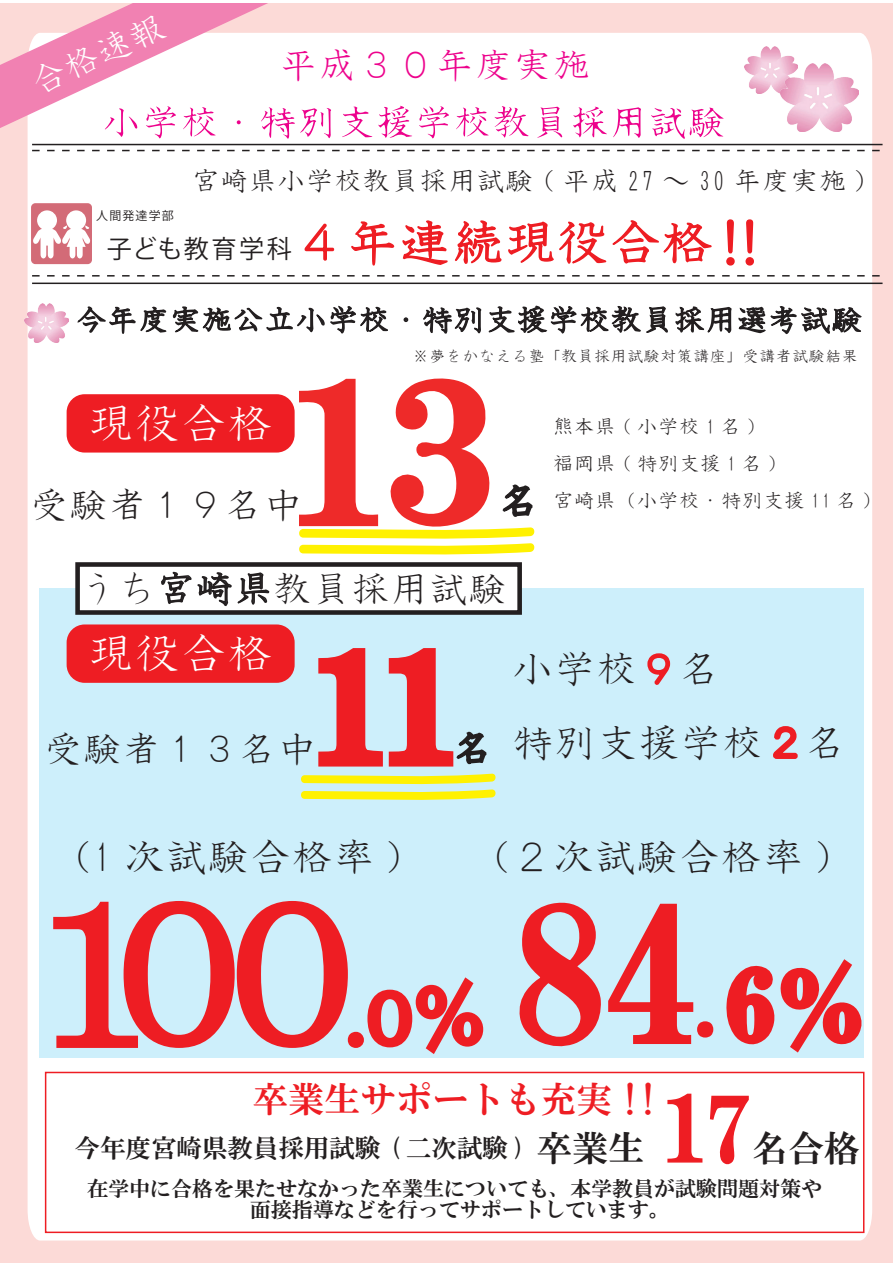
<style>
.page{position:relative;width:893px;height:1263px;background:#fff}
.page>*{position:absolute;margin:0;border:0;box-sizing:border-box;transform-origin:0 0}
.t1{font:192.15px "HG Mincho E";color:#ee2a29}
.t2{font:140.85px "HG Mincho E";color:#ee1d23}
.t3{font:94.35px "HG Mincho E";color:#ee1d23}
.t4{font:88.5px "HG Mincho E";color:#ee1d23}
.t5{font:52.5px "HG Kyokashotai";color:#ee1d23}
.t6{font:46.5px "HGS Kyokashotai";color:#fff}
.t7{font:42px/73.5px "HG Kyokashotai";color:#231f20}
.t8{font:39px "HG Kyokashotai";color:#231f20}
.t9{font:39px "HGS Kyokashotai";color:#ed028c}
.t10{font:36px "HG Mincho E";color:#ee1d23}
.t11{font:36px "HGP Kyokashotai";color:#fff}
.t12{font:28.5px "HG Kyokashotai";color:#231f20}
.t13{font:25.5px "HG Mincho E";color:#231f20}
.t14{font:25.05px "Shin Go Pr 5 Regular 90 ms RKSJ H";letter-spacing:.075em;color:#231f20}
.t15{font:21px/21.8px "HG Mincho E";color:#231f20;text-align:center}
.t16{font:21px/36.8px "HG Kyokashotai";color:#231f20}
.t17{font:16.5px "HG Kyokashotai";color:#231f20}
.t18{font:12px "Shin Go Pr 5 Light 90 ms RKSJ H";letter-spacing:.1em;color:#231f20}
.s1{font-family:"HG Maru Gothic MPRO"}
.s2{font-size:39px}
.s3{color:#ee1d23}
.s4{font-size:36px}
</style>
<div class="page">
<div style="left:0;top:3px;width:893px;height:1260px;background:#fcdad7"></div>
<div style="left:28px;top:33px;width:844px;height:1207px;background:#fff"></div>
<svg style="left:32px;top:275px;width:848px;height:2px;background:#aba9a9"></svg>
<hr style="left:32px;top:283px;width:850px;height:1px;background:#231f20">
<svg style="left:32px;top:150px;width:848px;height:1px"></svg>
<hr style="left:32px;top:144px;width:850px;height:1px;background:#231f20">
<div style="left:40px;top:588px;width:824px;height:470px;background:#cdeffb"></div>
<svg style="left:342px;top:107px;width:30px;height:30px"></svg>
<svg style="left:378px;top:106px;width:34px;height:32px"></svg>
<svg style="left:419px;top:106px;width:30px;height:33px"></svg>
<svg style="left:456px;top:106px;width:73px;height:32px;background:#fbd1ea"></svg>
<svg style="left:537px;top:107px;width:25px;height:31px"></svg>
<svg style="left:573px;top:107px;width:34px;height:30px"></svg>
<svg style="left:613px;top:107px;width:28px;height:31px"></svg>
<svg style="left:651px;top:108px;width:73px;height:31px;background:#fac5e4"></svg>
<svg style="left:0;top:3px;width:331px;height:137px"></svg>
<img style="left:25px;top:304px;width:44px;height:38px">
<img style="left:744px;top:46px;width:54px;height:47px">
<svg style="left:304px;top:223px;width:31px;height:38px"></svg>
<svg style="left:351px;top:221px;width:43px;height:45px;background:#facbcc"></svg>
<svg style="left:401px;top:220px;width:46px;height:46px;background:#f9b3b5"></svg>
<svg style="left:454px;top:219px;width:48px;height:45px;background:#f8afb1"></svg>
<svg style="left:508px;top:220px;width:45px;height:43px;background:#f9b5b7"></svg>
<svg style="left:559px;top:221px;width:47px;height:43px;background:#fabec0"></svg>
<svg style="left:613px;top:219px;width:98px;height:45px;background:#fac8ca"></svg>
<svg style="left:725px;top:219px;width:30px;height:48px"></svg>
<svg style="left:77px;top:305px;width:89px;height:30px;background:#c1c0c1"></svg>
<svg style="left:172px;top:305px;width:215px;height:28px;background:#bdbcbc"></svg>
<svg style="left:402px;top:316px;width:7px;height:7px"></svg>
<svg style="left:423px;top:306px;width:59px;height:29px;background:#aeacad"></svg>
<svg style="left:489px;top:305px;width:373px;height:29px;background:#aeadad"></svg>
<svg style="left:667px;top:1093px;width:36px;height:70px;background:#fce2e3"></svg>
<svg style="left:709px;top:1095px;width:40px;height:69px;background:#fce2e2"></svg>
<div style="left:45px;top:1072px;width:819px;height:161px;border:2px solid #ee1d23"></div>
<div style="left:31px;top:203px;width:61px;height:61px;background:#d36b77;border-radius:4px"></div>
<svg style="left:33px;top:210px;width:58px;height:48px"></svg>
<svg style="left:519px;top:902px;width:175px;height:145px"></svg>
<svg style="left:726px;top:954px;width:139px;height:103px"></svg>
<div style="left:67px;top:394px;width:228px;height:59px;background:#ee1d23;border-radius:18px"></div>
<div style="left:75px;top:562px;width:447px;height:53px;background:#fff;border:5px solid #231f20"></div>
<svg style="left:161px;top:571px;width:108px;height:35px"></svg>
<div style="left:67px;top:624px;width:228px;height:59px;background:#ee1d23;border-radius:18px"></div>
<svg style="left:647px;top:653px;width:24px;height:32px"></svg>
<svg style="left:773px;top:726px;width:25px;height:33px"></svg>
<svg style="left:296px;top:375px;width:240px;height:181px;background:#f9dac4"></svg>
<svg style="left:301px;top:648px;width:195px;height:152px"></svg>
<svg style="left:49px;top:901px;width:440px;height:158px"></svg>
<img style="left:781px;top:64px;width:77px;height:68px">
<h3 class="t11" style="left:25px;top:68px;width:146px;rotate:-25deg">合格速報</h3>
<h3 class="t9" style="left:279px;top:45px;width:313px">平成３０年度実施</h3>
<h3 class="t12" style="left:192px;top:166px;width:678px">宮崎県小学校教員採用試験 ( 平成 27 ～ 30 年度実施 )</h3>
<h3 class="t5" style="left:294px;top:216px;width:474px">４年連続現役合格<span class="s1">‼</span></h3>
<p class="t18" style="left:96px;top:209px;width:79px">人間発達学部</p>
<p class="t14" style="left:107px;top:235px;width:187px">子ども教育学科</p>
<p class="t17" style="left:412px;top:347px;width:447px">※夢をかなえる塾「教員採用試験対策講座」受講者試験結果</p>
<h1 class="t1" style="left:239px;top:354px;width:298px">１３</h1>
<h3 class="t6" style="left:88px;top:400px;width:188px">現役合格</h3>
<p class="t16" style="left:553px;top:408px;width:227px">熊本県(小学校1名)福岡県 ( 特別支援 1 名 )</p>
<h3 class="t8" style="left:30px;top:485px;width:275px">受験者１９名中</h3>
<p class="t16" style="left:501px;top:482px;width:374px"><span class="s2">名</span> 宮崎県（小学校・特別支援 11 名 )</p>
<h3 class="t8" style="left:78px;top:569px;width:430px">うち宮崎県教員採用試験</h3>
<h3 class="t6" style="left:88px;top:630px;width:188px">現役合格</h3>
<h3 class="t8" style="left:44px;top:729px;width:274px">受験者１３名中</h3>
<h2 class="t2" style="left:316px;top:639px;width:142px">11</h2>
<h3 class="t7" style="left:512px;top:632px;width:337px">小学校<span class="s3">９</span>名<br>特別支援学校<span class="s3">２</span>名</h3>
<h3 class="t7" style="left:71px;top:819px;width:338px">(1 次試験合格率 )</h3>
<h3 class="t7" style="left:489px;top:819px;width:348px">(２次試験合格率 )</h3>
<h3 class="t3" style="left:681px;top:958px;width:190px">.6％</h3>
<h3 class="t10" style="left:252px;top:1081px;width:406px">卒業生サポートも充実 !!</h3>
<p class="t13" style="left:49px;top:1134px;width:813px">　今年度宮崎県教員採用試験 ( 二次試験 ) <span class="s4">卒業生　　　名合格</span></p>
<p class="t15" style="left:87px;top:1177px;width:736px">在学中に合格を果たせなかった卒業生についても、本学教員が試験問題対策や面接指導などを行ってサポートしています。</p>
<h3 class="t4" style="left:663px;top:1085px;width:90px">17</h3>
</div>
